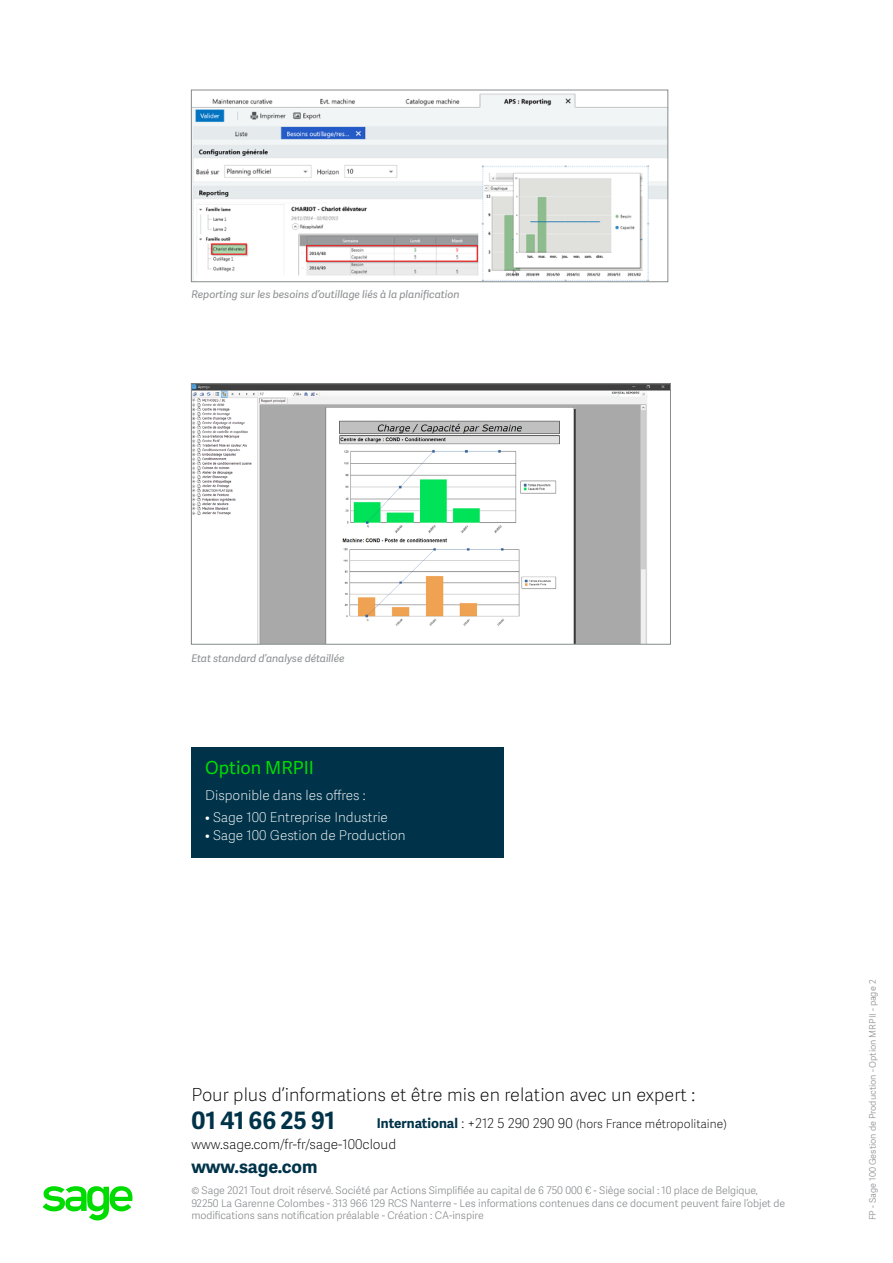
<style>
.page{position:relative;width:893px;height:1263px;background:#fff}
.page>*{position:absolute;margin:0;border:0;box-sizing:border-box;transform-origin:0 0}
.t1{font:700 24px "Adelle Sans SAGE";color:#003349}
.t2{font:18px "Adelle Sans SAGE Th";color:#000}
.t3{font:700 18px "Adelle Sans SAGE";color:#003349}
.t4{font:18px "Adelle Sans SAGE";color:#00dc00}
.t5{font:13.5px "Adelle Sans SAGE Th";color:#fff}
.t6{font:13.5px "Adelle Sans SAGE Th";color:#000}
.t7{font:12px "Adelle Sans SAGE Th";color:#000}
.t8{font:10.5px/12.6px "Adelle Sans SAGE Lt";letter-spacing:-.005em;color:#888b8d}
.t9{font:italic 10.5px "Adelle Sans SAGE";color:#888b8d}
.t10{font:9px "Adelle Sans SAGE Lt";color:#888b8d}
.s1{font-family:"Adelle Sans SAGE";font-weight:700;font-size:13.5px;color:#003349}
.s2{font-size:13.5px}
</style>
<div class="page">
<div style="left:191px;top:747px;width:313px;height:110px;background:#003349"></div>
<img style="left:193px;top:93px;width:473px;height:187px">
<div style="left:191px;top:90px;width:477px;height:192px;border:1px solid #888b8d"></div>
<img style="left:193px;top:385px;width:476px;height:257px">
<div style="left:191px;top:383px;width:480px;height:261px;border:1px solid #888b8d"></div>
<svg style="left:43px;top:1186px;width:90px;height:34px"></svg>
<p class="t9" style="left:191px;top:287px;width:270px">Reporting sur les besoins d’outillage liés à la planification</p>
<p class="t9" style="left:191px;top:650px;width:155px">Etat standard d’analyse détaillée</p>
<h2 class="t4" style="left:205px;top:754px;width:110px">Option MRPII</h2>
<p class="t5" style="left:205px;top:786px;width:162px">Disponible dans les offres :</p>
<p class="t5" style="left:205px;top:808px;width:184px">• Sage 100 Entreprise Industrie</p>
<p class="t5" style="left:205px;top:826px;width:202px">• Sage 100 Gestion de Production</p>
<h2 class="t2" style="left:191px;top:1082px;width:505px">Pour plus d’informations et être mis en relation avec un expert :</h2>
<h1 class="t1" style="left:191px;top:1103px;width:145px">01 41 66 25 91</h1>
<p class="t6" style="left:191px;top:1135px;width:206px">www.sage.com/fr-fr/sage-100cloud</p>
<h2 class="t3" style="left:191px;top:1154px;width:128px">www.sage.com</h2>
<p class="t8" style="left:191px;top:1184px;width:595px">© Sage 2021 Tout droit réservé. Société par Actions Simplifiée au capital de 6 750 000 € - Siège social : 10 place de Belgique,<br>92250 La Garenne Colombes - 313 966 129 RCS Nanterre - Les informations contenues dans ce document peuvent faire l’objet de modifications sans notification préalable - Création : CA-inspire</p>
<p class="t7" style="left:377px;top:1115px;width:351px"><span class="s1">International</span> <span class="s2">: +212 5 290 290 90</span> (hors France métropolitaine)</p>
<p class="t10" style="left:866px;top:1220px;width:242px;rotate:-90deg">FP - Sage 100 Gestion de Production - Option MRPII - page 2</p>
</div>
